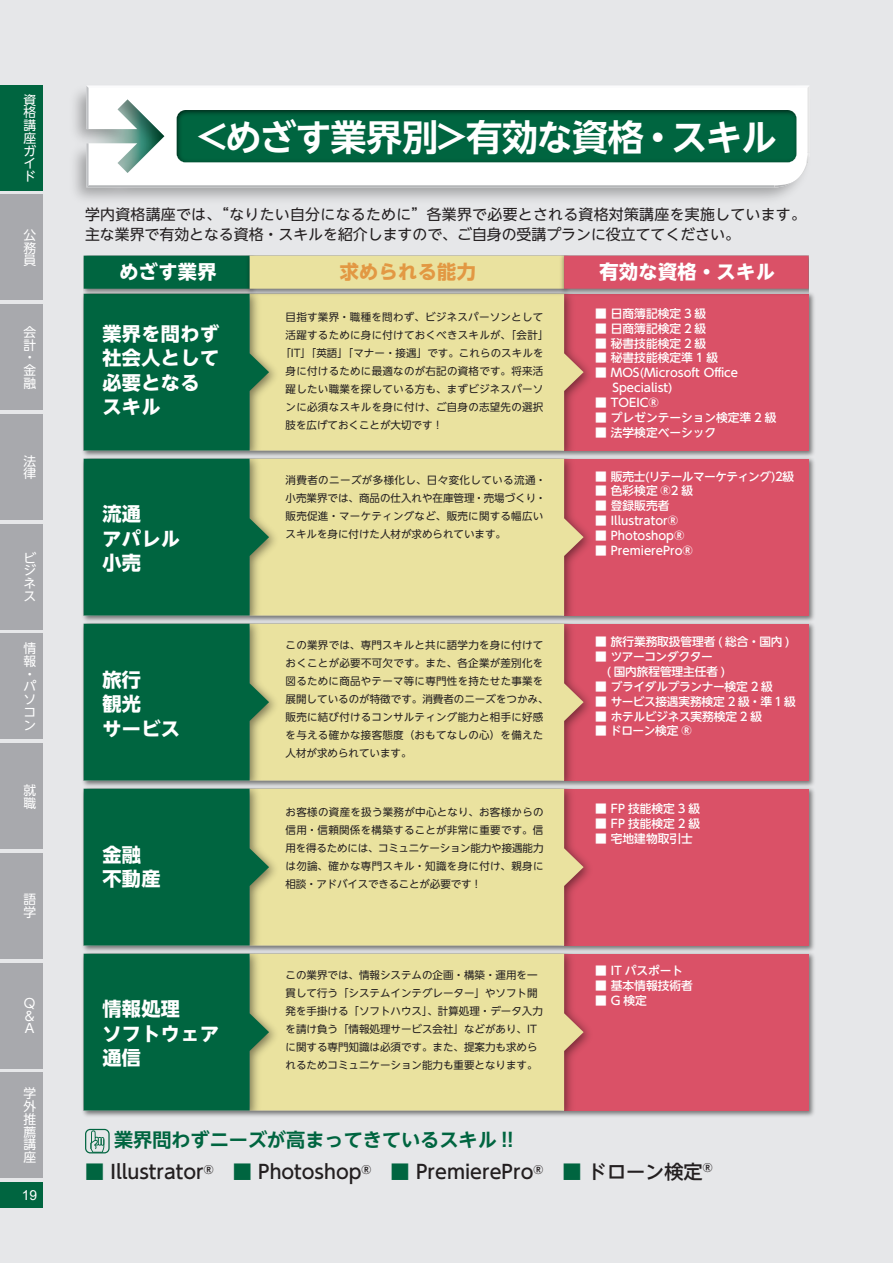
<style>
.page{position:relative;width:893px;height:1263px;background:#e6e7e9}
.page>*{position:absolute;margin:0;border:0;box-sizing:border-box;transform-origin:0 0}
.t1{font:700 36.15px "UD Shin Go NT Pro De";letter-spacing:-.025em;color:#fff}
.t2{font:700 19.2px/24.5px "UD Shin Go NT Pro";letter-spacing:.02em;color:#fff}
.t3{font:500 19.2px "UD Shin Go NT Pro";color:#231f20}
.t4{font:700 19.2px "UD Shin Go NT Pro De";color:#006540}
.t5{font:700 19.2px "UD Shin Go NT Pro";letter-spacing:.02em;color:#e29843}
.t6{font:14.85px/20.2px "UD Shin Go NT Pro";letter-spacing:.02em;color:#231f20}
.t7{font:13.8px "Arial";color:#fff}
.t8{font:12.75px/12.8px "UD Shin Go NT Pro";color:#fff;text-align:justify}
.t9{font:500 11.7px/14.9px "UD Shin Go NT Pro";color:#fff}
.t10{font:500 11.7px/14.9px "UD Shin Go NT Pro";letter-spacing:-.02em;color:#fff}
.t11{font:500 11.7px "UD Shin Go NT Pro";letter-spacing:-.045em;color:#fff}
.t12{font:500 11.7px "UD Shin Go NT Pro";letter-spacing:-.025em;color:#fff}
.t13{font:10.5px/18px "UD Shin Go NT Pro";letter-spacing:.025em;color:#231f20}
.t14{font:10.5px/18px "UD Shin Go NT Pro";color:#231f20}
.t15{font:10.5px "UD Shin Go NT Pro";letter-spacing:.005em;color:#231f20}
.s1{color:#006540}
</style>
<div class="page">
<div style="left:0;top:1182px;width:43px;height:26px;background:#006540"></div>
<div style="left:0;top:85px;width:43px;height:105px;background:#006540"></div>
<div style="left:0;top:195px;width:43px;height:105px;background:#a8a9ad"></div>
<div style="left:0;top:304px;width:43px;height:106px;background:#a8a9ad"></div>
<div style="left:0;top:414px;width:43px;height:106px;background:#a8a9ad"></div>
<div style="left:0;top:524px;width:43px;height:105px;background:#a8a9ad"></div>
<div style="left:0;top:634px;width:43px;height:105px;background:#a8a9ad"></div>
<div style="left:0;top:743px;width:43px;height:106px;background:#a8a9ad"></div>
<div style="left:0;top:853px;width:43px;height:105px;background:#a8a9ad"></div>
<div style="left:0;top:963px;width:43px;height:105px;background:#a8a9ad"></div>
<div style="left:0;top:1072px;width:43px;height:106px;background:#a8a9ad"></div>
<img style="left:75px;top:85px;width:734px;height:114px">
<svg style="left:81px;top:86px;width:728px;height:101px;background:#88b4a4"></svg>
<img style="left:83px;top:289px;width:731px;height:165px">
<img style="left:83px;top:454px;width:731px;height:165px">
<div style="left:564px;top:459px;width:245px;height:156px;background:#da5167"></div>
<div style="left:284px;top:459px;width:300px;height:156px;background:#eae29f"></div>
<div style="left:269px;top:459px;width:15px;height:156px;background:#eae29f"></div>
<svg style="left:84px;top:459px;width:185px;height:156px;background:#136e47"></svg>
<img style="left:83px;top:619px;width:731px;height:165px">
<div style="left:564px;top:624px;width:245px;height:156px;background:#da5167"></div>
<div style="left:284px;top:624px;width:300px;height:156px;background:#eae29f"></div>
<div style="left:269px;top:624px;width:15px;height:156px;background:#eae29f"></div>
<svg style="left:84px;top:624px;width:185px;height:156px;background:#136e47"></svg>
<img style="left:83px;top:784px;width:731px;height:165px">
<div style="left:564px;top:789px;width:245px;height:156px;background:#da5167"></div>
<div style="left:284px;top:789px;width:300px;height:156px;background:#eae29f"></div>
<div style="left:269px;top:789px;width:15px;height:156px;background:#eae29f"></div>
<svg style="left:84px;top:789px;width:185px;height:156px;background:#136e47"></svg>
<img style="left:83px;top:949px;width:731px;height:167px">
<div style="left:564px;top:954px;width:245px;height:156px;background:#da5167"></div>
<div style="left:284px;top:954px;width:300px;height:156px;background:#eae29f"></div>
<div style="left:269px;top:954px;width:15px;height:156px;background:#eae29f"></div>
<svg style="left:84px;top:954px;width:185px;height:156px;background:#136e47"></svg>
<svg style="left:84px;top:256px;width:725px;height:194px;background:#ac9376"></svg>
<svg style="left:85px;top:1129px;width:25px;height:24px"></svg>
<p class="t8" style="left:23px;top:93px;width:14px">資格講座ガイド</p>
<p class="t8" style="left:23px;top:228px;width:14px">公務員</p>
<p class="t8" style="left:23px;top:325px;width:14px;text-align:left">会計・金融</p>
<p class="t8" style="left:23px;top:454px;width:14px">法律</p>
<p class="t8" style="left:23px;top:551px;width:14px">ビジネス</p>
<p class="t8" style="left:23px;top:641px;width:14px;text-align:left">情報・パソコン</p>
<p class="t8" style="left:23px;top:783px;width:14px">就職</p>
<p class="t8" style="left:23px;top:893px;width:14px">語学</p>
<p class="t8" style="left:24px;top:996px;width:13px">Q &amp; A</p>
<p class="t8" style="left:23px;top:1087px;width:14px">学外推薦講座</p>
<h3 class="t7" style="left:22px;top:1186px;width:17px">19</h3>
<h1 class="t1" style="left:197px;top:107px;width:581px">&lt;めざす業界別&gt;有効な資格・スキル</h1>
<h3 class="t6" style="left:85px;top:203px;width:722px">学内資格講座では、“なりたい自分になるために”各業界で必要とされる資格対策講座を実施しています。主な業界で有効となる資格・スキルを紹介しますので、ご自身の受講プランに役立ててください。</h3>
<h2 class="t2" style="left:119px;top:259px;width:99px">めざす業界</h2>
<h2 class="t5" style="left:340px;top:256px;width:138px">求められる能力</h2>
<h2 class="t2" style="left:599px;top:259px;width:177px">有効な資格・スキル</h2>
<h2 class="t2" style="left:102px;top:321px;width:118px">業界を問わず社会人として必要となるスキル</h2>
<h2 class="t2" style="left:102px;top:501px;width:79px">流通<br>アパレル小売</h2>
<h2 class="t2" style="left:102px;top:667px;width:79px">旅行<br>観光<br>サービス</h2>
<h2 class="t2" style="left:102px;top:842px;width:60px">金融不動産</h2>
<h2 class="t2" style="left:102px;top:996px;width:118px">情報処理<br>ソフトウェア通信</h2>
<p class="t13" style="left:286px;top:308px;width:259px">目指す業界・職種を問わず、ビジネスパーソンとして</p>
<p class="t13" style="left:286px;top:326px;width:265px">活躍するために身に付けておくべきスキルが、「会計」</p>
<p class="t15" style="left:280px;top:345px;width:265px">「IT」「英語」「マナー・接遇」です。これらのスキルを</p>
<p class="t13" style="left:286px;top:362px;width:259px">身に付けるために最適なのが右記の資格です。将来活</p>
<p class="t13" style="left:286px;top:380px;width:259px">躍したい職業を探している方も、まずビジネスパーソ</p>
<p class="t13" style="left:286px;top:398px;width:259px">ンに必須なスキルを身に付け、ご自身の志望先の選択</p>
<p class="t14" style="left:286px;top:416px;width:159px">肢を広げておくことが大切です！</p>
<p class="t13" style="left:286px;top:471px;width:262px">消費者のニーズが多様化し、日々変化している流通・小売業界では、商品の仕入れや在庫管理・売場づくり・販売促進・マーケティングなど、販売に関する幅広いスキルを身に付けた人材が求められています。</p>
<p class="t13" style="left:286px;top:636px;width:264px">この業界では、専門スキルと共に語学力を身に付けておくことが必要不可欠です。また、各企業が差別化を図るために商品やテーマ等に専門性を持たせた事業を展開しているのが特徴です。消費者のニーズをつかみ、販売に結び付けるコンサルティング能力と相手に好感を与える確かな接客態度（おもてなしの心）を備えた人材が求められています。</p>
<p class="t13" style="left:285px;top:803px;width:260px;text-align:justify">お客様の資産を扱う業務が中心となり、お客様からの信用・信頼関係を構築することが非常に重要です。信用を得るためには、コミュニケーション能力や接遇能力は勿論、確かな専門スキル・知識を身に付け、親身に相談・アドバイスできることが必要です！</p>
<p class="t14" style="left:286px;top:965px;width:259px">この業界では、情報システムの企画・構築・運用を一貫して行う「システムインテグレーター」やソフト開発を手掛ける「ソフトハウス」、計算処理・データ入力を請け負う「情報処理サービス会社」などがあり、ITに関する専門知識は必須です。また、提案力も求められるためコミュニケーション能力も重要となります。</p>
<p class="t9" style="left:595px;top:306px;width:124px">■ 日商簿記検定 3 級　</p>
<p class="t9" style="left:595px;top:320px;width:113px">■ 日商簿記検定 2 級</p>
<p class="t9" style="left:595px;top:335px;width:124px">■ 秘書技能検定 2 級　</p>
<p class="t9" style="left:595px;top:350px;width:124px">■ 秘書技能検定準 1 級</p>
<p class="t9" style="left:612px;top:365px;width:127px;text-indent:-17px">■ MOS(Microsoft Office<br>Specialist)</p>
<p class="t9" style="left:595px;top:395px;width:65px">■ TOEIC®</p>
<p class="t9" style="left:595px;top:410px;width:183px">■ プレゼンテーション検定準 2 級</p>
<p class="t9" style="left:595px;top:425px;width:122px">■ 法学検定ベーシック</p>
<p class="t11" style="left:595px;top:467px;width:200px">■ 販売士(リテールマーケティング)2級</p>
<p class="t9" style="left:595px;top:483px;width:111px">■ 色彩検定 ®2 級　</p>
<p class="t9" style="left:595px;top:498px;width:76px">■ 登録販売者</p>
<p class="t9" style="left:595px;top:513px;width:84px">■ Illustrator®</p>
<p class="t9" style="left:595px;top:528px;width:90px">■ Photoshop®</p>
<p class="t9" style="left:595px;top:543px;width:99px">■ PremierePro®</p>
<p class="t9" style="left:595px;top:634px;width:196px">■ 旅行業務取扱管理者 ( 総合・国内 )</p>
<p class="t10" style="left:595px;top:649px;width:131px">■ ツアーコンダクター　( 国内旅程管理主任者 )</p>
<p class="t12" style="left:595px;top:677px;width:179px">■ ブライダルプランナー検定 2 級</p>
<p class="t10" style="left:595px;top:693px;width:202px">■ サービス接遇実務検定 2 級・準 1 級</p>
<p class="t10" style="left:595px;top:708px;width:168px">■ ホテルビジネス実務検定 2 級</p>
<p class="t9" style="left:595px;top:723px;width:98px">■ ドローン検定 ®</p>
<p class="t9" style="left:595px;top:800px;width:106px">■ FP 技能検定 3 級</p>
<p class="t9" style="left:595px;top:815px;width:106px">■ FP 技能検定 2 級</p>
<p class="t9" style="left:595px;top:830px;width:99px">■ 宅地建物取引士</p>
<p class="t9" style="left:595px;top:963px;width:90px">■ IT パスポート</p>
<p class="t9" style="left:595px;top:978px;width:99px">■ 基本情報技術者</p>
<p class="t9" style="left:595px;top:993px;width:53px">■ G 検定</p>
<h2 class="t4" style="left:114px;top:1124px;width:401px">業界問わずニーズが高まってきているスキル !!</h2>
<h2 class="t3" style="left:85px;top:1156px;width:629px"><span class="s1">■</span> Illustrator<sup>®</sup> <span class="s1">■</span> Photoshop<sup>®</sup> <span class="s1">■</span> PremierePro<sup>®</sup> <span class="s1">■</span> ドローン検定<sup>®</sup></h2>
</div>
